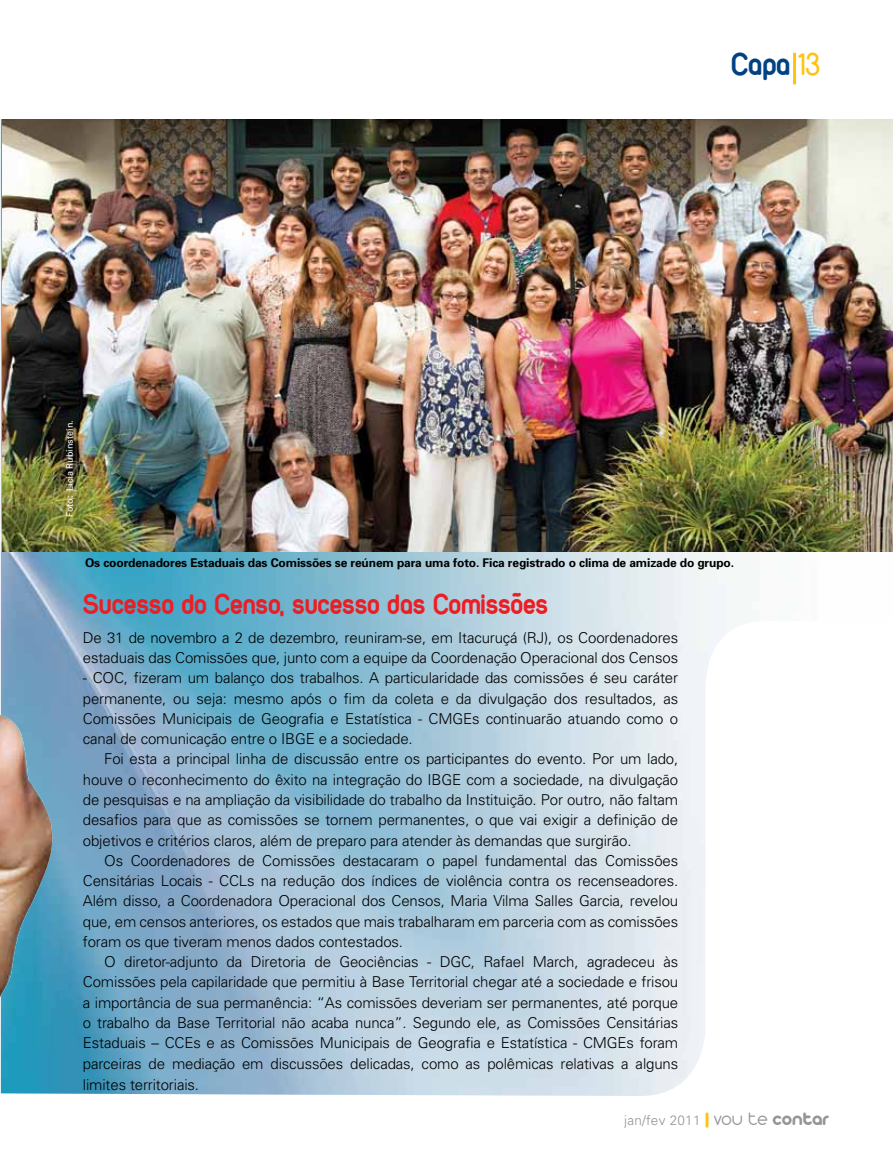
<style>
.page{position:relative;width:893px;height:1170px;background:#fff}
.page>*{position:absolute;margin:0;border:0;box-sizing:border-box;transform-origin:0 0}
.t1{font:33px "Duepuntozerobold";color:#004282}
.t2{font:30px "Duepuntozerobold";letter-spacing:-.005em;color:#ed1d24}
.t3{font:300 15px/20.2px "Univers";letter-spacing:-.01em;color:#000;text-align:justify}
.t4{font:300 13.5px "Univers";letter-spacing:.02em;color:#939598}
.t5{font:700 12px "Univers";letter-spacing:-.01em;color:#000}
.t6{font:9px "Univers";color:#fff}
.s1{font-family:"Duepuntozero";color:#ffc20e}
.s2{font-family:"Arista 2.0";font-weight:400;font-size:19.5px;color:#ffc20e}
.s3{font-family:"Arista 2.0 Alternate";font-size:19.5px}
.s4{font-family:"Arista 2.0";font-weight:400;font-size:19.5px}
</style>
<div class="page">
<hr style="left:793px;top:53px;width:3px;height:31px;background:#ffc20e">
<img style="left:52px;top:551px;width:841px;height:544px">
<img style="left:0;top:119px;width:52px;height:975px">
<img style="left:2px;top:119px;width:891px;height:432px">
<h1 class="t1" style="left:731px;top:45px;width:91px">Capa <span class="s1">13</span></h1>
<p class="t6" style="left:65px;top:517px;width:98px;rotate:-90deg">Foto: Licia Rubinstein.</p>
<p class="t5" style="left:85px;top:555px;width:651px">Os coordenadores Estaduais das Comissões se reúnem para uma foto. Fica registrado o clima de amizade do grupo.</p>
<h2 class="t2" style="left:83px;top:587px;width:467px">Sucesso do Censo, sucesso das Comissões</h2>
<p class="t3" style="left:83px;top:627px;width:597px">De 31 de novembro a 2 de dezembro, reuniram-se, em Itacuruçá (RJ), os Coordenadores estaduais das Comissões que, junto com a equipe da Coordenação Operacional dos Censos</p>
<p class="t3" style="left:83px;top:668px;width:597px">- COC, fizeram um balanço dos trabalhos. A particularidade das comissões é seu caráter permanente, ou seja: mesmo após o fim da coleta e da divulgação dos resultados, as Comissões Municipais de Geografia e Estatística - CMGEs continuarão atuando como o canal de comunicação entre o IBGE e a sociedade.</p>
<p class="t3" style="left:83px;top:749px;width:597px;text-indent:21px">Foi esta a principal linha de discussão entre os participantes do evento. Por um lado, houve o reconhecimento do êxito na integração do IBGE com a sociedade, na divulgação de pesquisas e na ampliação da visibilidade do trabalho da Instituição. Por outro, não faltam desafios para que as comissões se tornem permanentes, o que vai exigir a definição de objetivos e critérios claros, além de preparo para atender às demandas que surgirão.</p>
<p class="t3" style="left:83px;top:850px;width:597px;text-indent:21px">Os Coordenadores de Comissões destacaram o papel fundamental das Comissões Censitárias Locais - CCLs na redução dos índices de violência contra os recenseadores.<br>Além disso, a Coordenadora Operacional dos Censos, Maria Vilma Salles Garcia, revelou que, em censos anteriores, os estados que mais trabalharam em parceria com as comissões foram os que tiveram menos dados contestados.</p>
<p class="t3" style="left:83px;top:951px;width:597px;text-indent:21px">O diretor-adjunto da Diretoria de Geociências - DGC, Rafael March, agradeceu às Comissões pela capilaridade que permitiu à Base Territorial chegar até a sociedade e frisou a importância de sua permanência: “As comissões deveriam ser permanentes, até porque o trabalho da Base Territorial não acaba nunca”. Segundo ele, as Comissões Censitárias Estaduais – CCEs e as Comissões Municipais de Geografia e Estatística - CMGEs foram parceiras de mediação em discussões delicadas, como as polêmicas relativas a alguns limites territoriais.</p>
<p class="t4" style="left:624px;top:1111px;width:207px">jan/fev 2011 <span class="s2">|</span> <span class="s3">vou te</span> <span class="s4">contar</span></p>
</div>
